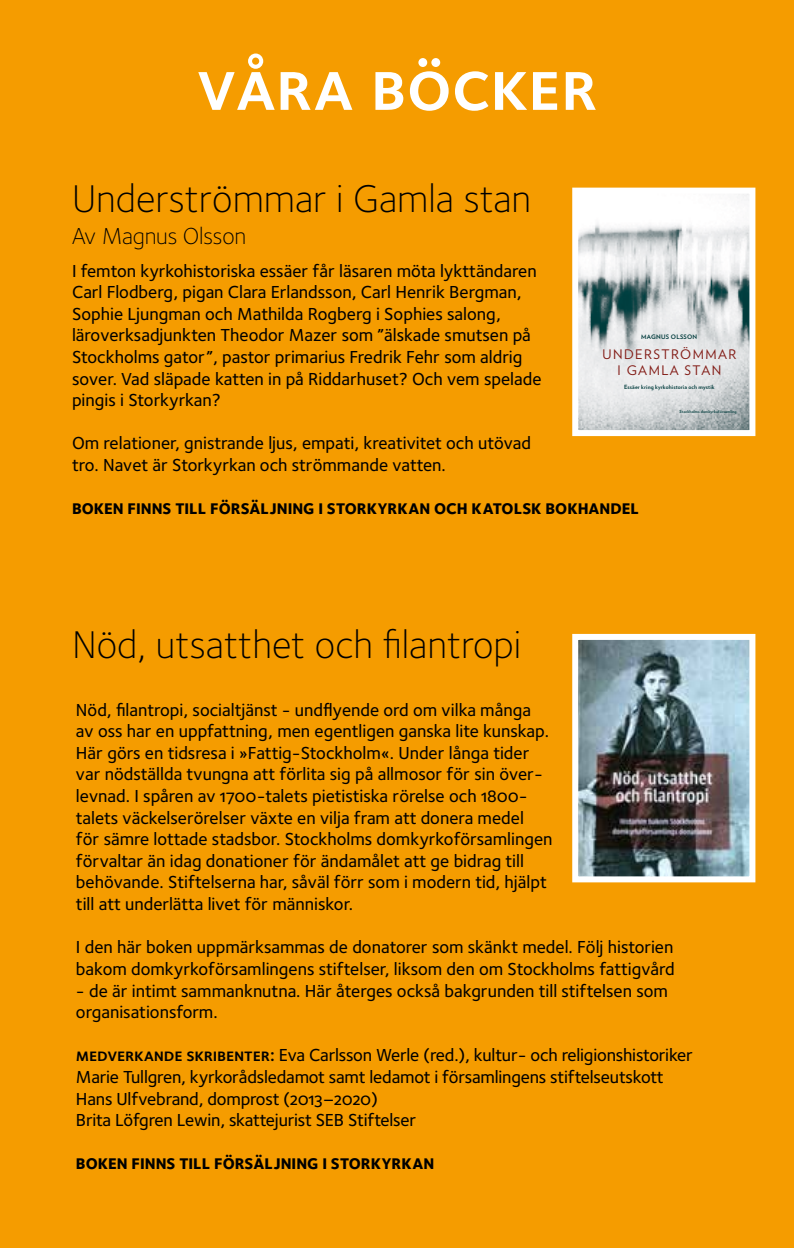
<style>
.page{position:relative;width:794px;height:1248px;background:#fff}
.page>*{position:absolute;margin:0;border:0;box-sizing:border-box;transform-origin:0 0}
.t1{font:72px "Foundry Sterling Demi Expert";color:#fff}
.t2{font:40px "Foundry Sterling Light OSF";color:#000}
.t3{font:24px "Foundry Sterling Light OSF";letter-spacing:-.01em;color:#000}
.t4{font:18px/21.6px "Foundry Sterling Medium OSF";color:#000}
.t5{font:16px "Foundry Sterling Extra Bold OSF";color:#000}
.t6{font:13.2px/16.2px "Verlag";letter-spacing:.11em;color:#821b15;text-align:center}
.t7{font:700 6.2px "Verlag";letter-spacing:.04em;color:#003b3c}
.t8{font:700 5.8px "Verlag";letter-spacing:.02em;color:#003b3c}
.t9{font:700 4.2px "Verlag";letter-spacing:.02em;color:#003b3c}
.s1{font-family:"Foundry Sterling Demi Expert"}
</style>
<div class="page">
<div style="left:0;top:0;width:794px;height:1247px;background:#f59c00"></div>
<img style="left:579px;top:195px;width:169px;height:234px">
<div style="left:572px;top:188px;width:183px;height:248px;border:6px solid #fff"></div>
<img style="left:579px;top:641px;width:169px;height:234px">
<div style="left:572px;top:634px;width:183px;height:248px;border:6px solid #fff"></div>
<h1 class="t1" style="left:197px;top:42px;width:402px">våra böcker</h1>
<h2 class="t2" style="left:72px;top:175px;width:460px">Underströmmar i Gamla stan</h2>
<h3 class="t3" style="left:72px;top:222px;width:176px">Av Magnus Olsson</h3>
<p class="t4" style="left:72px;top:259px;width:471px">I femton kyrkohistoriska essäer får läsaren möta lykttändaren Carl Flodberg, pigan Clara Erlandsson, Carl Henrik Bergman, Sophie Ljungman och Mathilda Rogberg i Sophies salong, läroverksadjunkten Theodor Mazer som ”älskade smutsen på Stockholms gator”, pastor primarius Fredrik Fehr som aldrig sover. Vad släpade katten in på Riddarhuset? Och vem spelade pingis i Storkyrkan?</p>
<p class="t4" style="left:72px;top:432px;width:461px">Om relationer, gnistrande ljus, empati, kreativitet och utövad tro. Navet är Storkyrkan och strömmande vatten.</p>
<p class="t5" style="left:72px;top:499px;width:568px">BOKEN FINNS TILL FÖRSÄLJNING I STORKYRKAN OCH KATOLSK BOKHANDEL</p>
<p class="t7" style="left:641px;top:331px;width:58px">MAGNUS OLSSON</p>
<p class="t6" style="left:602px;top:345px;width:135px">UNDERSTRÖMMAR<br>I GAMLA STAN</p>
<p class="t8" style="left:624px;top:382px;width:92px">Essäer kring kyrkohistoria och mystik</p>
<p class="t9" style="left:679px;top:408px;width:59px">Stockholms domkyrkoförsamling</p>
<h2 class="t2" style="left:72px;top:621px;width:451px">Nöd, utsatthet och filantropi</h2>
<p class="t4" style="left:76px;top:698px;width:478px">Nöd, filantropi, socialtjänst - undflyende ord om vilka många av oss har en uppfattning, men egentligen ganska lite kunskap.<br>Här görs en tidsresa i »Fattig-Stockholm«. Under långa tider var nödställda tvungna att förlita sig på allmosor för sin över&shy;levnad. I spåren av 1700-talets pietistiska rörelse och 1800- talets väckelserörelser växte en vilja fram att donera medel<br>för sämre lottade stadsbor. Stockholms domkyrkoförsamlingen förvaltar än idag donationer för ändamålet att ge bidrag till behövande. Stiftelserna har, såväl förr som i modern tid, hjälpt till att underlätta livet för människor.</p>
<p class="t4" style="left:76px;top:936px;width:600px">I den här boken uppmärksammas de donatorer som skänkt medel. Följ historien bakom domkyrkoförsamlingens stiftelser, liksom den om Stockholms fattigvård</p>
<p class="t4" style="left:76px;top:979px;width:593px">- de är intimt sammanknutna. Här återges också bakgrunden till stiftelsen som organisationsform.</p>
<p class="t4" style="left:76px;top:1044px;width:618px"><span class="s1">medverkande skribenter:</span> Eva Carlsson Werle (red.), kultur- och religionshistoriker Marie Tullgren, kyrkorådsledamot samt ledamot i församlingens stiftelseutskott Hans Ulfvebrand, domprost (2013–2020)<br>Brita Löfgren Lewin, skattejurist SEB Stiftelser</p>
<p class="t5" style="left:76px;top:1153px;width:360px">BOKEN FINNS TILL FÖRSÄLJNING I STORKYRKAN</p>
</div>
